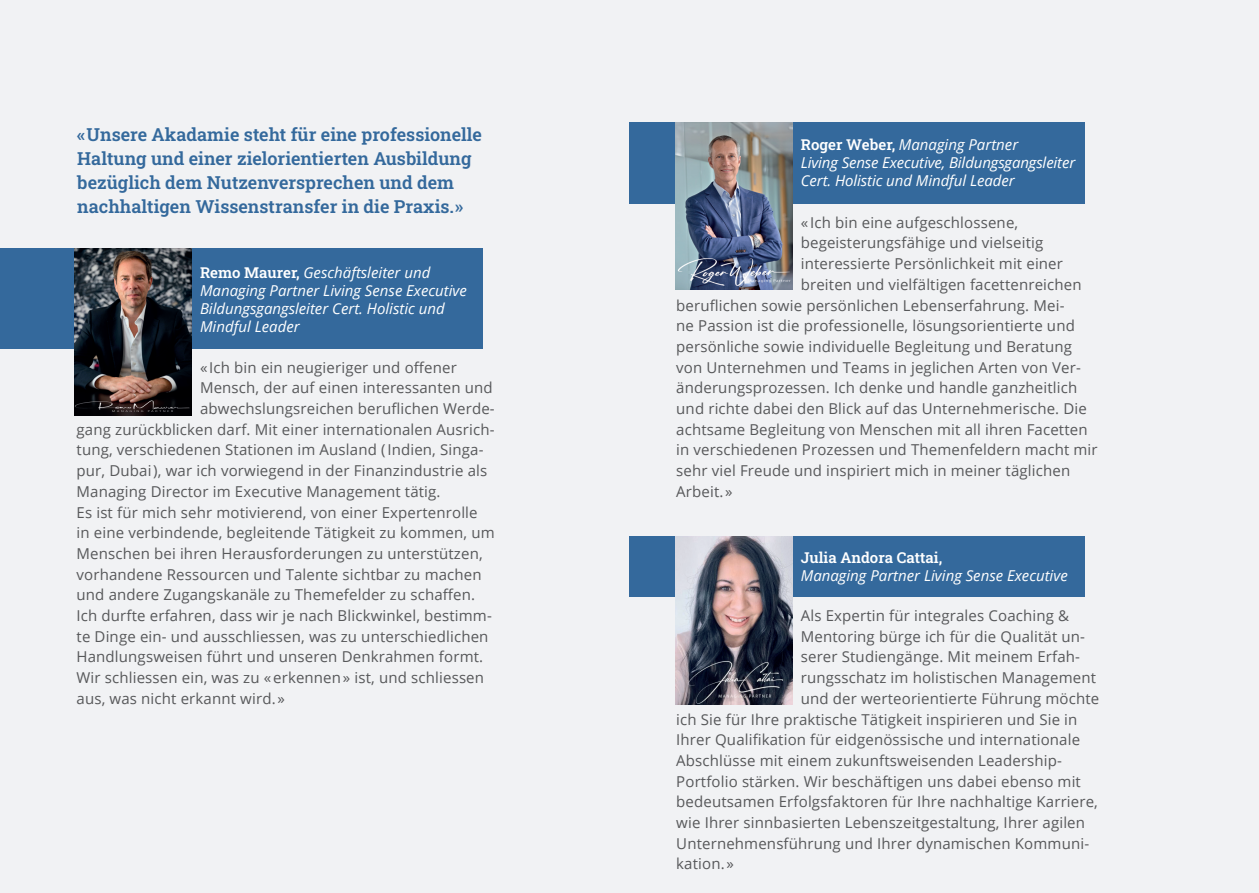
<style>
.page{position:relative;width:1259px;height:893px;background:#f1f2f4}
.page>*{position:absolute;margin:0;border:0;box-sizing:border-box;transform-origin:0 0}
.t1{font:600 18px/24px "Roboto Slab";color:#34699c}
.t2{font:15px/20.7px "Open Sans";letter-spacing:.01em;color:#57585a}
.t3{font:italic 15px/18px "Open Sans";color:#fff}
.t4{font:600 15px "Roboto Slab";color:#fff}
.s1{font-family:"Roboto Slab";font-weight:600;font-style:normal}
</style>
<div class="page">
<div style="left:629px;top:122px;width:455px;height:82px;background:#34699c"></div>
<div style="left:629px;top:536px;width:455px;height:61px;background:#34699c"></div>
<div style="left:0;top:248px;width:482px;height:101px;background:#34699c"></div>
<img style="left:75px;top:248px;width:117px;height:168px">
<img style="left:675px;top:122px;width:117px;height:167px">
<img style="left:675px;top:536px;width:117px;height:168px">
<p class="t1" style="left:77px;top:122px;width:406px">« Unsere Akadamie steht für eine professionelle<br>Haltung und einer zielorientierten Ausbildung</p>
<p class="t1" style="left:77px;top:170px;width:388px">bezüglich dem Nutzenversprechen und dem nachhaltigen Wissenstransfer in die Praxis. »</p>
<p class="t3" style="left:200px;top:263px;width:232px"><span class="s1">Remo Maurer,</span> Geschäftsleiter und</p>
<p class="t3" style="left:200px;top:281px;width:268px">Managing Partner Living Sense Executive</p>
<p class="t3" style="left:200px;top:299px;width:246px">Bildungsgangsleiter Cert. Holistic und<br>Mindful Leader</p>
<p class="t2" style="left:200px;top:356px;width:258px">« Ich bin ein neugieriger und offener</p>
<p class="t2" style="left:200px;top:377px;width:294px">Mensch, der auf einen interessanten und</p>
<p class="t2" style="left:200px;top:398px;width:296px">abwechslungsreichen beruflichen Werde-</p>
<p class="t2" style="left:77px;top:419px;width:419px">gang zurückblicken darf. Mit einer internationalen Ausrich-</p>
<p class="t2" style="left:77px;top:439px;width:408px">tung, verschiedenen Stationen im Ausland ( Indien, Singa-</p>
<p class="t2" style="left:77px;top:460px;width:412px">pur, Dubai ), war ich vorwiegend in der Finanzindustrie als</p>
<p class="t2" style="left:77px;top:481px;width:365px">Managing Director im Executive Management tätig.</p>
<p class="t2" style="left:77px;top:501px;width:419px">Es ist für mich sehr motivierend, von einer Expertenrolle<br>in eine verbindende, begleitende Tätigkeit zu kommen, um Menschen bei ihren Herausforderungen zu unterstützen, vorhandene Ressourcen und Talente sichtbar zu machen und andere Zugangskanäle zu Themefelder zu schaffen.<br>Ich durfte erfahren, dass wir je nach Blickwinkel, bestimm&shy;te Dinge ein- und ausschliessen, was zu unterschiedlichen Handlungsweisen führt und unseren Denkrahmen formt.<br>Wir schliessen ein, was zu « erkennen » ist, und schliessen aus, was nicht erkannt wird. »</p>
<p class="t3" style="left:801px;top:135px;width:219px"><span class="s1">Roger Weber,</span> Managing Partner</p>
<p class="t3" style="left:801px;top:153px;width:276px">Living Sense Executive, Bildungsgangsleiter</p>
<p class="t3" style="left:801px;top:171px;width:215px">Cert. Holistic und Mindful Leader</p>
<p class="t2" style="left:801px;top:212px;width:219px">« Ich bin eine aufgeschlossene,</p>
<p class="t2" style="left:801px;top:232px;width:244px">begeisterungsfähige und vielseitig</p>
<p class="t2" style="left:801px;top:253px;width:264px">interessierte Persönlichkeit mit einer</p>
<p class="t2" style="left:801px;top:274px;width:282px">breiten und vielfältigen facettenreichen</p>
<p class="t2" style="left:676px;top:294px;width:390px">beruflichen sowie persönlichen Lebenserfahrung. Mei-</p>
<p class="t2" style="left:676px;top:315px;width:400px">ne Passion ist die professionelle, lösungsorientierte und</p>
<p class="t2" style="left:676px;top:336px;width:397px">persönliche sowie individuelle Begleitung und Beratung</p>
<p class="t2" style="left:676px;top:356px;width:406px">von Unternehmen und Teams in jeglichen Arten von Ver-</p>
<p class="t2" style="left:676px;top:377px;width:402px">änderungsprozessen. Ich denke und handle ganzheitlich</p>
<p class="t2" style="left:676px;top:398px;width:412px">und richte dabei den Blick auf das Unternehmerische. Die</p>
<p class="t2" style="left:676px;top:419px;width:413px">achtsame Begleitung von Menschen mit all ihren Facetten</p>
<p class="t2" style="left:676px;top:439px;width:423px">in verschiedenen Prozessen und Themenfeldern macht mir</p>
<p class="t2" style="left:676px;top:460px;width:395px">sehr viel Freude und inspiriert mich in meiner täglichen</p>
<p class="t2" style="left:676px;top:481px;width:58px">Arbeit. »</p>
<p class="t4" style="left:801px;top:547px;width:143px">Julia Andora Cattai,</p>
<p class="t3" style="left:801px;top:566px;width:268px">Managing Partner Living Sense Executive</p>
<p class="t2" style="left:801px;top:605px;width:270px">Als Expertin für integrales Coaching &amp;</p>
<p class="t2" style="left:801px;top:626px;width:286px">Mentoring bürge ich für die Qualität un-</p>
<p class="t2" style="left:801px;top:646px;width:281px">serer Studiengänge. Mit meinem Erfah-</p>
<p class="t2" style="left:801px;top:667px;width:297px">rungsschatz im holistischen Management</p>
<p class="t2" style="left:801px;top:688px;width:300px">und der werteorientierte Führung möchte</p>
<p class="t2" style="left:676px;top:708px;width:403px">ich Sie für Ihre praktische Tätigkeit inspirieren und Sie in</p>
<p class="t2" style="left:676px;top:729px;width:405px">Ihrer Qualifikation für eidgenössische und internationale</p>
<p class="t2" style="left:676px;top:750px;width:387px">Abschlüsse mit einem zukunftsweisenden Leadership-</p>
<p class="t2" style="left:676px;top:770px;width:406px">Portfolio stärken. Wir beschäftigen uns dabei ebenso mit</p>
<p class="t2" style="left:676px;top:791px;width:423px">bedeutsamen Erfolgsfaktoren für Ihre nachhaltige Karriere,</p>
<p class="t2" style="left:676px;top:812px;width:410px">wie Ihrer sinnbasierten Lebenszeitgestaltung, Ihrer agilen</p>
<p class="t2" style="left:676px;top:833px;width:414px">Unternehmensführung und Ihrer dynamischen Kommuni-</p>
<p class="t2" style="left:676px;top:853px;width:59px">kation. »</p>
</div>
